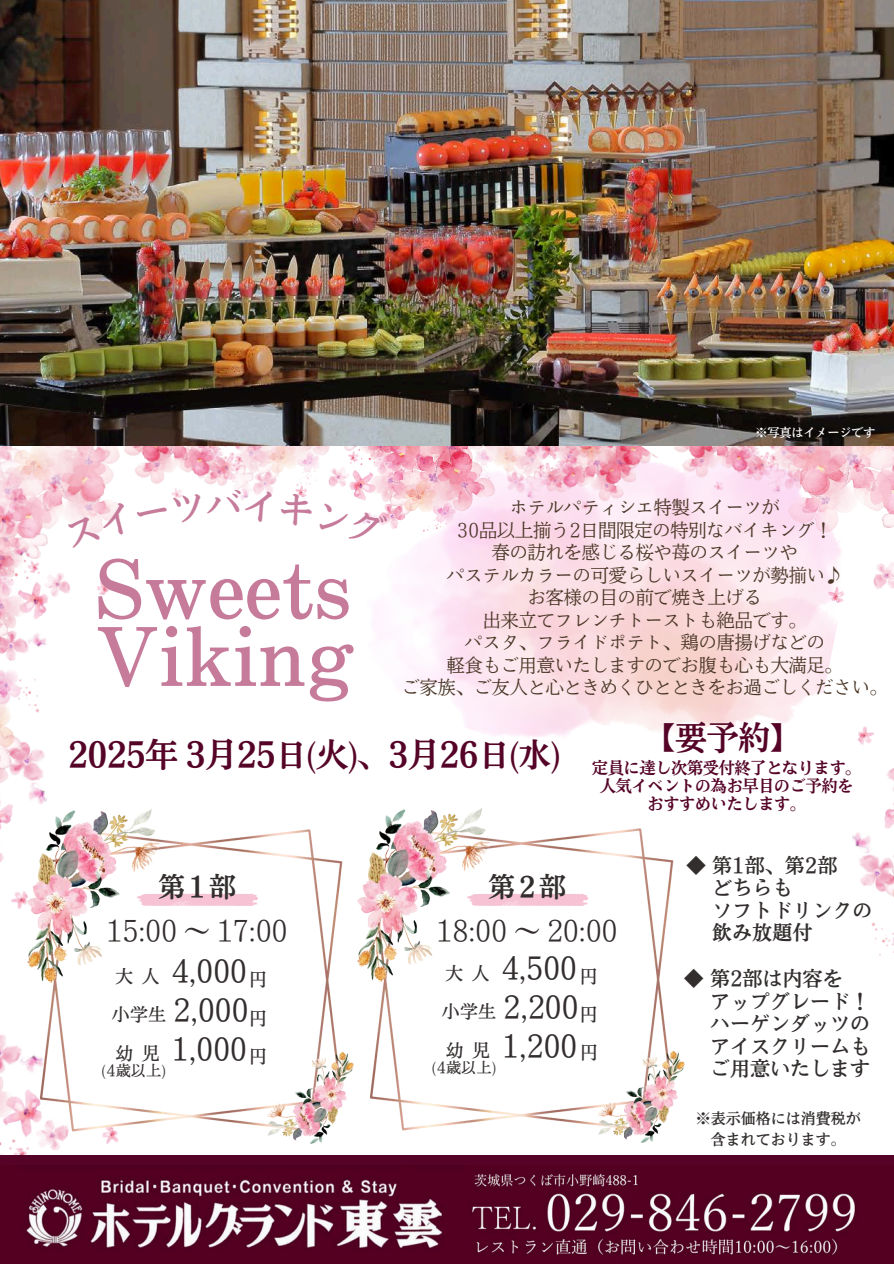
<style>
.page{position:relative;width:894px;height:1264px;background:#fff}
.page>*{position:absolute;margin:0;border:0;box-sizing:border-box;transform-origin:0 0}
.t1{font:75px/67.5px "Nud Motoya Mincho Std W5";color:#c67b9a}
.t2{font:33px "Nud Motoya Mincho Std W6";letter-spacing:-.04em;color:#550427}
.t3{font:28.8px "Nud Motoya Mincho Std W4";letter-spacing:-.04em;color:#322e2d}
.t4{font:27px "Nud Motoya Mincho Std W2 b";letter-spacing:-.04em;color:#322e2d}
.t5{font:27px "Nud Motoya Mincho Std W6";letter-spacing:.13em;color:#322e2d}
.t6{font:19.95px/22.5px "Nud Motoya Mincho Std W5";color:#322e2d}
.t7{font:18px "Nud Motoya Mincho Std W2 b";color:#4b3727}
.t8{font:17.7px "Nud Motoya Mincho Std W4";letter-spacing:.265em;color:#322e2d}
.t9{font:16.5px/18px "Nud Motoya Mincho Std W6";letter-spacing:-.04em;color:#550427;text-align:center}
.t10{font:15px "Nud Motoya Mincho Std W5";color:#322e2d}
.t11{font:14.7px "Nud Motoya Mincho Std W4";letter-spacing:.035em;color:#322e2d}
.t12{font:12px "Nud Motoya Mincho Std W5";color:#fff}
.s1{font-family:"Nud Motoya Mincho Std W6"}
</style>
<div class="page">
<img style="left:0;top:1035px;width:109px;height:120px">
<div style="left:0;top:1155px;width:893px;height:108px;background:#550427"></div>
<img style="left:353px;top:446px;width:89px;height:85px">
<img style="left:171px;top:446px;width:182px;height:36px">
<img style="left:0;top:446px;width:171px;height:150px">
<img style="left:666px;top:446px;width:122px;height:85px">
<img style="left:788px;top:446px;width:105px;height:164px">
<img style="left:442px;top:446px;width:224px;height:112px">
<img style="left:0;top:0;width:893px;height:446px">
<img style="left:16px;top:1165px;width:840px;height:90px">
<img style="left:358px;top:808px;width:326px;height:334px">
<img style="left:27px;top:809px;width:327px;height:334px">
<svg style="left:136px;top:893px;width:122px;height:13px;background:#f8cbda"></svg>
<img style="left:55px;top:482px;width:347px;height:80px">
<svg style="left:466px;top:893px;width:122px;height:13px;background:#f8cbda"></svg>
<img style="left:0;top:596px;width:95px;height:407px">
<img style="left:782px;top:610px;width:111px;height:346px">
<svg style="left:65px;top:502px;width:66px;height:47px"></svg>
<svg style="left:137px;top:506px;width:30px;height:11px"></svg>
<svg style="left:173px;top:489px;width:99px;height:33px"></svg>
<svg style="left:279px;top:492px;width:109px;height:56px"></svg>
<p class="t1" style="left:96px;top:555px;width:260px">Sweets<br>Viking</p>
<p class="t12" style="left:755px;top:426px;width:122px">※写真はイメージです</p>
<p class="t7" style="left:509px;top:498px;width:271px">ホテルパティシエ特製スイーツが</p>
<h2 class="t7" style="left:456px;top:521px;width:377px">30品以上揃う2日間限定の特別なバイキング！</h2>
<h6 class="t7" style="left:491px;top:543px;width:307px">春の訪れを感じる桜や苺のスイーツや</h6>
<p class="t7" style="left:446px;top:566px;width:397px">パステルカラーの可愛らしいスイーツが勢揃い♪</p>
<h3 class="t7" style="left:527px;top:588px;width:235px">お客様の目の前で焼き上げる</h3>
<p class="t7" style="left:482px;top:611px;width:325px">出来立てフレンチトーストも絶品です。</p>
<h4 class="t7" style="left:464px;top:633px;width:361px">パスタ、フライドポテト、鶏の唐揚げなどの</h4>
<h6 class="t7" style="left:446px;top:656px;width:397px">軽食もご用意いたしますのでお腹も心も大満足。</h6>
<h3 class="t7" style="left:401px;top:678px;width:487px">ご家族、ご友人と心ときめくひとときをお過ごしください。</h3>
<p class="t2" style="left:68px;top:738px;width:494px">2025年 3月 25日 (火)、3月 26日 (水)</p>
<p class="t2" style="left:642px;top:721px;width:161px">【要予約】</p>
<h6 class="t9" style="left:591px;top:759px;width:271px">定員に達し次第受付終了となります。人気イベントの為お早目のご予約をおすすめいたします。</h6>
<p class="t5" style="left:158px;top:873px;width:79px">第1部</p>
<p class="t4" style="left:106px;top:916px;width:183px">15:00 ～ 17:00</p>
<h1 class="t8" style="left:115px;top:967px;width:45px">大人</h1>
<p class="t3" style="left:171px;top:957px;width:78px">4,000</p>
<p class="t8" style="left:249px;top:970px;width:19px">円</p>
<p class="t8" style="left:112px;top:1005px;width:55px">小学生</p>
<p class="t3" style="left:173px;top:995px;width:78px">2,000</p>
<p class="t8" style="left:249px;top:1009px;width:19px">円</p>
<p class="t8" style="left:115px;top:1044px;width:46px">幼児</p>
<h2 class="t11" style="left:101px;top:1063px;width:66px">(4歳以上)</h2>
<p class="t3" style="left:171px;top:1034px;width:78px">1,000</p>
<p class="t8" style="left:249px;top:1047px;width:19px">円</p>
<h6 class="t5" style="left:488px;top:873px;width:79px">第2部</h6>
<h3 class="t4" style="left:436px;top:916px;width:183px">18:00 ～ 20:00</h3>
<h6 class="t8" style="left:445px;top:964px;width:45px">大人</h6>
<p class="t3" style="left:501px;top:954px;width:78px">4,500</p>
<p class="t8" style="left:579px;top:967px;width:19px">円</p>
<p class="t8" style="left:442px;top:1002px;width:55px">小学生</p>
<h3 class="t3" style="left:502px;top:992px;width:78px">2,200</h3>
<p class="t8" style="left:579px;top:1005px;width:19px">円</p>
<h3 class="t8" style="left:445px;top:1041px;width:46px">幼児</h3>
<h6 class="t11" style="left:431px;top:1060px;width:66px">(4歳以上)</h6>
<p class="t3" style="left:501px;top:1031px;width:78px">1,200</p>
<h4 class="t8" style="left:580px;top:1043px;width:19px">円</h4>
<h3 class="t6" style="left:712px;top:853px;width:162px;text-indent:-26px">◆ 第1部、第2部<br>どちらも<br>ソフトドリンクの<span class="s1">飲み放題付</span></h3>
<p class="t6" style="left:709px;top:967px;width:162px;text-indent:-26px">◆ 第2部は内容を<br>アップグレード！ハーゲンダッツのアイスクリームもご用意いたします</p>
<h6 class="t10" style="left:695px;top:1111px;width:166px">※表示価格には消費税が</h6>
<h3 class="t10" style="left:710px;top:1131px;width:136px">含まれております。</h3>
</div>
